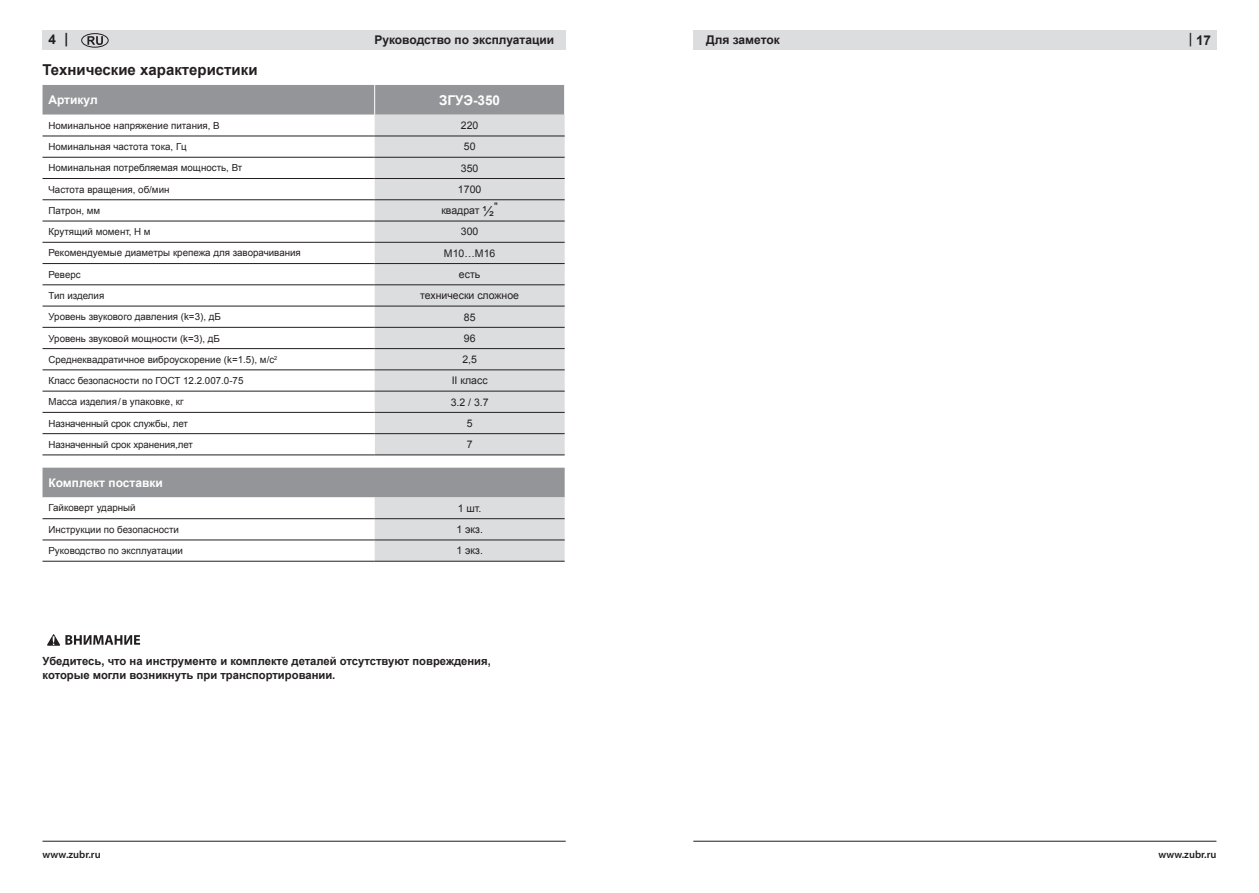
<style>
.page{position:relative;width:1259px;height:893px;background:#fff}
.page>*{position:absolute;margin:0;border:0;box-sizing:border-box;transform-origin:0 0}
.t1{font:700 15px "Arial";color:#231f20}
.t2{font:700 13.5px "Arial";color:#fff}
.t3{font:700 13.5px "Arial";color:#231f20}
.t4{font:700 12px "Arial";color:#231f20}
.t5{font:700 12px "Arial";color:#fff}
.t6{font:700 11.25px/13.5px "Arial";color:#231f20}
.t7{font:10.5px "Arial";color:#231f20}
.t8{font:600 10.5px "Myriad Pro";color:#231f20}
.t9{font:9.75px "Arial";color:#231f20}
.s1{font-family:"Myriad Pro"}
.s2{font-size:13.5px}
.s3{font-family:"Myriad Pro";font-weight:600}
</style>
<div class="page">
<div style="left:43px;top:30px;width:523px;height:20px;background:#dcdddf"></div>
<hr style="left:43px;top:841px;width:523px;height:1px;background:#231f20">
<svg style="left:87px;top:36px;width:16px;height:9px"></svg>
<div style="left:81px;top:33px;width:27px;height:15px;border:1px solid #231f20;border-radius:50%"></div>
<svg style="left:47px;top:634px;width:93px;height:12px"></svg>
<svg style="left:43px;top:85px;width:521px;height:412px;background:#9ea0a2"></svg>
<svg style="left:43px;top:115px;width:332px;height:297px"></svg>
<div style="left:375px;top:115px;width:189px;height:339px;background:#dcdddf"></div>
<svg style="left:43px;top:413px;width:332px;height:148px"></svg>
<div style="left:375px;top:497px;width:189px;height:64px;background:#dcdddf"></div>
<hr style="left:374px;top:85px;width:1px;height:30px;background:#fff">
<hr style="left:43px;top:136px;width:332px;height:1px;background:#231f20">
<hr style="left:375px;top:136px;width:189px;height:1px;background:#231f20">
<hr style="left:43px;top:157px;width:332px;height:1px;background:#231f20">
<hr style="left:43px;top:178px;width:332px;height:1px;background:#231f20">
<hr style="left:375px;top:157px;width:189px;height:1px;background:#231f20">
<hr style="left:375px;top:178px;width:189px;height:1px;background:#231f20">
<hr style="left:43px;top:199px;width:332px;height:1px;background:#231f20">
<hr style="left:375px;top:199px;width:189px;height:1px;background:#231f20">
<hr style="left:43px;top:221px;width:332px;height:1px;background:#231f20">
<hr style="left:375px;top:221px;width:189px;height:1px;background:#231f20">
<hr style="left:43px;top:242px;width:332px;height:1px;background:#231f20">
<hr style="left:375px;top:242px;width:189px;height:1px;background:#231f20">
<hr style="left:43px;top:263px;width:332px;height:1px;background:#231f20">
<hr style="left:375px;top:263px;width:189px;height:1px;background:#231f20">
<hr style="left:43px;top:284px;width:332px;height:1px;background:#231f20">
<hr style="left:43px;top:306px;width:332px;height:1px;background:#231f20">
<hr style="left:375px;top:284px;width:189px;height:1px;background:#231f20">
<hr style="left:375px;top:306px;width:189px;height:1px;background:#231f20">
<hr style="left:43px;top:327px;width:332px;height:1px;background:#231f20">
<hr style="left:375px;top:327px;width:189px;height:1px;background:#231f20">
<hr style="left:43px;top:348px;width:332px;height:1px;background:#231f20">
<hr style="left:375px;top:348px;width:189px;height:1px;background:#231f20">
<hr style="left:43px;top:369px;width:332px;height:1px;background:#231f20">
<hr style="left:375px;top:369px;width:189px;height:1px;background:#231f20">
<hr style="left:43px;top:391px;width:332px;height:1px;background:#231f20">
<hr style="left:375px;top:391px;width:189px;height:1px;background:#231f20">
<hr style="left:375px;top:412px;width:189px;height:1px;background:#231f20">
<hr style="left:375px;top:433px;width:189px;height:1px;background:#231f20">
<hr style="left:375px;top:454px;width:189px;height:1px;background:#231f20">
<hr style="left:43px;top:518px;width:332px;height:1px;background:#231f20">
<hr style="left:375px;top:518px;width:189px;height:1px;background:#231f20">
<hr style="left:43px;top:540px;width:332px;height:1px;background:#231f20">
<hr style="left:43px;top:561px;width:332px;height:1px;background:#231f20">
<hr style="left:375px;top:540px;width:189px;height:1px;background:#231f20">
<hr style="left:375px;top:561px;width:189px;height:1px;background:#231f20">
<hr style="left:43px;top:454px;width:332px;height:1px;background:#231f20">
<hr style="left:43px;top:412px;width:332px;height:1px;background:#231f20">
<hr style="left:43px;top:433px;width:332px;height:1px;background:#231f20">
<div style="left:693px;top:30px;width:523px;height:20px;background:#dcdddf"></div>
<hr style="left:693px;top:841px;width:523px;height:1px;background:#231f20">
<h2 class="t3" style="left:48px;top:30px;width:21px">4 <span class="s1">|</span></h2>
<p class="t4" style="left:374px;top:32px;width:181px">Руководство по эксплуатации</p>
<h1 class="t1" style="left:43px;top:59px;width:217px">Технические характеристики</h1>
<p class="t5" style="left:48px;top:92px;width:51px">Артикул</p>
<h2 class="t2" style="left:439px;top:91px;width:62px">ЗГУЭ-350</h2>
<p class="t9" style="left:48px;top:119px;width:173px">Номинальное напряжение питания, В</p>
<p class="t7" style="left:461px;top:118px;width:19px">220</p>
<p class="t9" style="left:48px;top:140px;width:140px">Номинальная частота тока, Гц</p>
<p class="t7" style="left:464px;top:140px;width:13px">50</p>
<p class="t9" style="left:48px;top:162px;width:195px">Номинальная потребляемая мощность, Вт</p>
<p class="t7" style="left:461px;top:161px;width:19px">350</p>
<p class="t9" style="left:48px;top:183px;width:123px">Частота вращения, об/мин</p>
<p class="t7" style="left:458px;top:182px;width:25px">1700</p>
<p class="t9" style="left:48px;top:204px;width:53px">Патрон, мм</p>
<p class="t7" style="left:441px;top:204px;width:58px">квадрат <span class="s2">½</span>"</p>
<p class="t9" style="left:48px;top:225px;width:104px">Крутящий момент, Н м</p>
<p class="t7" style="left:461px;top:225px;width:19px">300</p>
<p class="t9" style="left:48px;top:247px;width:254px">Рекомендуемые диаметры крепежа для заворачивания</p>
<p class="t7" style="left:444px;top:246px;width:53px">M10…M16</p>
<p class="t9" style="left:48px;top:268px;width:34px">Реверс</p>
<p class="t7" style="left:459px;top:267px;width:23px">есть</p>
<p class="t9" style="left:48px;top:289px;width:57px">Тип изделия</p>
<p class="t7" style="left:420px;top:289px;width:100px">технически сложное</p>
<p class="t9" style="left:48px;top:310px;width:174px">Уровень звукового давления (k=3), дБ</p>
<p class="t7" style="left:464px;top:310px;width:13px">85</p>
<p class="t9" style="left:48px;top:332px;width:173px">Уровень звуковой мощности (k=3), дБ</p>
<p class="t7" style="left:464px;top:331px;width:13px">96</p>
<p class="t9" style="left:48px;top:353px;width:230px">Среднеквадратичное виброускорение (k=1.5), м/с<sup>2</sup></p>
<p class="t7" style="left:462px;top:352px;width:16px">2,5</p>
<p class="t9" style="left:48px;top:374px;width:196px">Класс безопасности по ГОСТ 12.2.007.0-75</p>
<p class="t7" style="left:452px;top:374px;width:37px">II класс</p>
<p class="t9" style="left:48px;top:395px;width:137px">Масса изделия/в упаковке, кг</p>
<p class="t7" style="left:451px;top:395px;width:39px">3.2 / 3.7</p>
<p class="t9" style="left:48px;top:417px;width:141px">Назначенный срок службы, лет</p>
<p class="t7" style="left:467px;top:416px;width:7px">5</p>
<p class="t9" style="left:48px;top:438px;width:146px">Назначенный срок хранения,лет</p>
<p class="t7" style="left:467px;top:438px;width:7px">7</p>
<p class="t5" style="left:48px;top:475px;width:116px">Комплект поставки</p>
<p class="t9" style="left:48px;top:502px;width:89px">Гайковерт ударный</p>
<p class="t7" style="left:458px;top:501px;width:25px">1 шт.</p>
<p class="t9" style="left:48px;top:523px;width:132px">Инструкции по безопасности</p>
<p class="t7" style="left:456px;top:523px;width:28px">1 экз.</p>
<p class="t9" style="left:48px;top:544px;width:136px">Руководство по эксплуатации</p>
<p class="t7" style="left:456px;top:544px;width:28px">1 экз.</p>
<p class="t6" style="left:43px;top:655px;width:450px">Убедитесь, что на инструменте и комплекте деталей отсутствуют повреждения, которые могли возникнуть при транспортировании.</p>
<p class="t8" style="left:43px;top:847px;width:60px">www.zubr.ru</p>
<p class="t4" style="left:706px;top:32px;width:75px">Для заметок</p>
<h2 class="t3" style="left:1189px;top:31px;width:24px"><span class="s3">|</span> 17</h2>
<p class="t8" style="left:1158px;top:847px;width:60px">www.zubr.ru</p>
</div>
